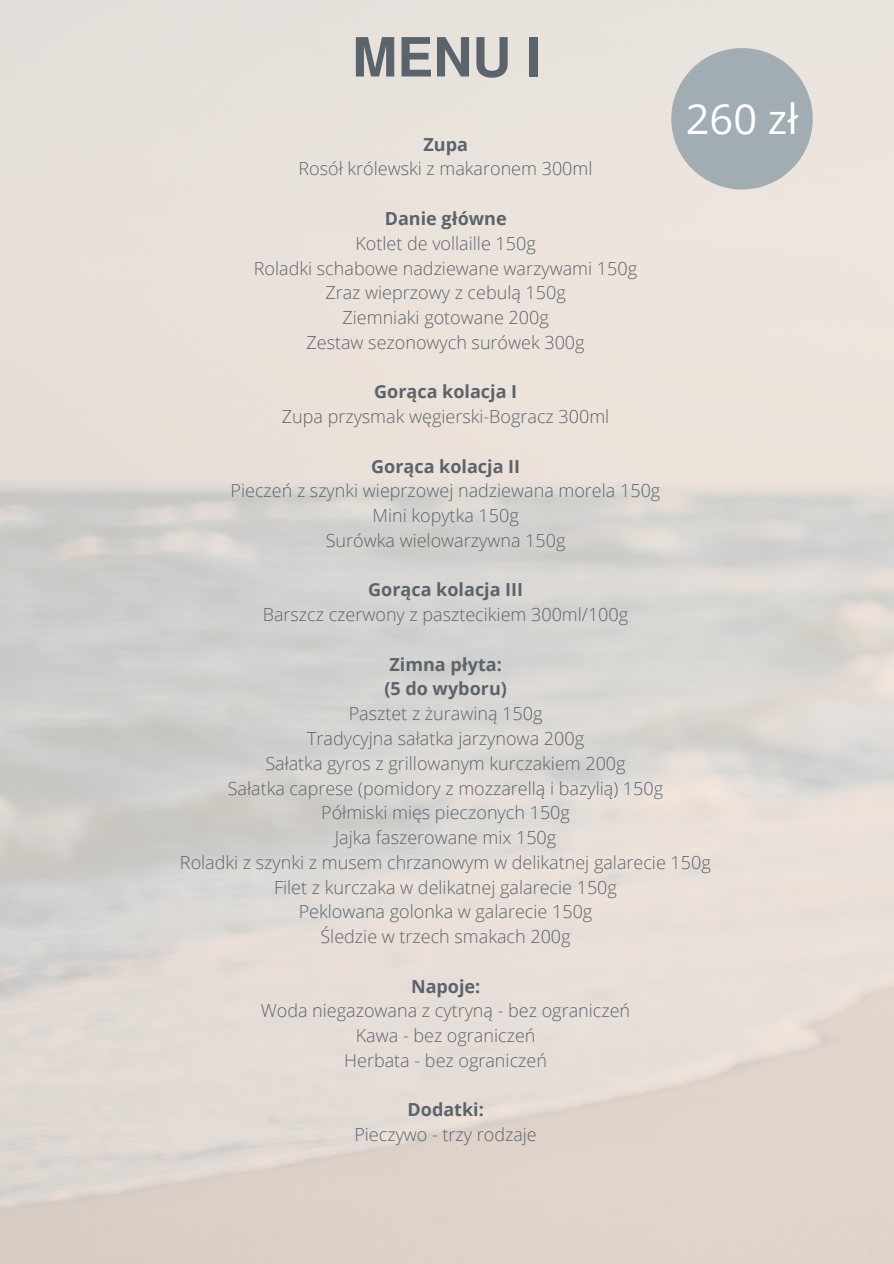
<style>
.page{position:relative;width:894px;height:1264px;background:#fff}
.page>*{position:absolute;margin:0;border:0;box-sizing:border-box;transform-origin:0 0}
.t1{font:700 54px "Ouhod";color:#5c646b}
.t2{font:41.55px "Open Sans";color:#fff}
.t3{font:300 18px "Open Sans";color:#5c646b}
.t4{font:700 18px "Open Sans";color:#5c646b}
</style>
<div class="page">
<div style="left:671px;top:48px;width:141px;height:141px;background:#a1adb3;border-radius:50%"></div>
<p class="t1" style="left:352px;top:13px;width:190px">MENU I</p>
<p class="t2" style="left:685px;top:89px;width:114px">260 zł</p>
<h1 class="t4" style="left:423px;top:131px;width:46px">Zupa</h1>
<h2 class="t3" style="left:298px;top:156px;width:295px">Rosół królewski z makaronem 300ml</h2>
<p class="t4" style="left:384px;top:206px;width:123px">Danie główne</p>
<p class="t3" style="left:355px;top:230px;width:182px">Kotlet de vollaille 150g</p>
<p class="t3" style="left:254px;top:255px;width:384px">Roladki schabowe nadziewane warzywami 150g</p>
<p class="t3" style="left:325px;top:280px;width:242px">Zraz wieprzowy z cebulą 150g</p>
<p class="t3" style="left:342px;top:305px;width:208px">Ziemniaki gotowane 200g</p>
<p class="t3" style="left:306px;top:329px;width:279px">Zestaw sezonowych surówek 300g</p>
<p class="t4" style="left:374px;top:379px;width:144px">Gorąca kolacja I</p>
<p class="t3" style="left:282px;top:404px;width:329px">Zupa przysmak węgierski-Bogracz 300ml</p>
<p class="t4" style="left:371px;top:453px;width:150px">Gorąca kolacja II</p>
<p class="t3" style="left:230px;top:478px;width:431px">Pieczeń z szynki wieprzowej nadziewana morela 150g</p>
<p class="t3" style="left:372px;top:503px;width:148px">Mini kopytka 150g</p>
<p class="t3" style="left:326px;top:527px;width:241px">Surówka wielowarzywna 150g</p>
<p class="t4" style="left:368px;top:577px;width:156px">Gorąca kolacja III</p>
<p class="t3" style="left:263px;top:602px;width:367px">Barszcz czerwony z pasztecikiem 300ml/100g</p>
<p class="t4" style="left:389px;top:651px;width:114px">Zimna płyta:</p>
<p class="t4" style="left:384px;top:676px;width:124px">(5 do wyboru)</p>
<p class="t3" style="left:348px;top:701px;width:195px">Pasztet z żurawiną 150g</p>
<p class="t3" style="left:307px;top:725px;width:278px">Tradycyjna sałatka jarzynowa 200g</p>
<p class="t3" style="left:265px;top:750px;width:361px">Sałatka gyros z grillowanym kurczakiem 200g</p>
<p class="t3" style="left:228px;top:775px;width:437px">Sałatka caprese (pomidory z mozzarellą i bazylią) 150g</p>
<p class="t3" style="left:321px;top:800px;width:250px">Półmiski mięs pieczonych 150g</p>
<p class="t3" style="left:335px;top:824px;width:223px">Jajka faszerowane mix 150g</p>
<p class="t3" style="left:180px;top:849px;width:532px">Roladki z szynki z musem chrzanowym w delikatnej galarecie 150g</p>
<p class="t3" style="left:274px;top:874px;width:344px">Filet z kurczaka w delikatnej galarecie 150g</p>
<p class="t3" style="left:298px;top:899px;width:295px">Peklowana golonka w galarecie 150g</p>
<p class="t3" style="left:320px;top:923px;width:251px">Śledzie w trzech smakach 200g</p>
<p class="t4" style="left:411px;top:973px;width:71px">Napoje:</p>
<p class="t3" style="left:261px;top:998px;width:371px">Woda niegazowana z cytryną - bez ograniczeń</p>
<p class="t3" style="left:355px;top:1022px;width:181px">Kawa - bez ograniczeń</p>
<p class="t3" style="left:344px;top:1047px;width:204px">Herbata - bez ograniczeń</p>
<p class="t4" style="left:407px;top:1097px;width:78px">Dodatki:</p>
<p class="t3" style="left:354px;top:1121px;width:184px">Pieczywo - trzy rodzaje</p>
</div>
